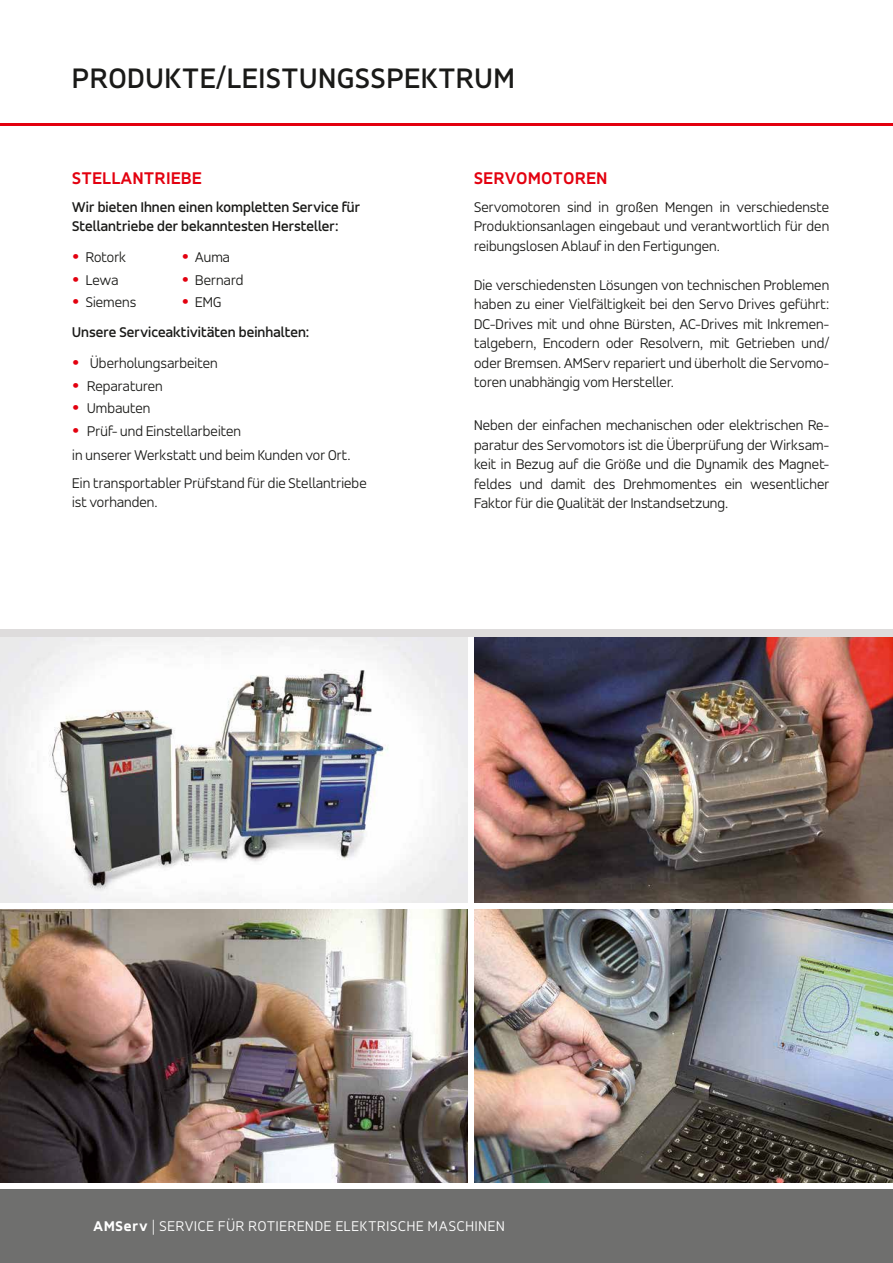
<style>
.page{position:relative;width:893px;height:1263px;background:#fff}
.page>*{position:absolute;margin:0;border:0;box-sizing:border-box;transform-origin:0 0}
.t1{font:500 30px "Accord";letter-spacing:.04em;color:#1a1a18}
.t2{font:700 18px "Accord";letter-spacing:.04em;color:#e3000f}
.t3{font:300 15px/19.5px "Accord";letter-spacing:.01em;color:#1a1a18;text-align:justify}
.t4{font:500 15px/19.5px "Accord";letter-spacing:.01em;color:#1a1a18}
.t5{font:300 15px "Accord";letter-spacing:.06em;color:#fff}
.s1{font-size:27px;color:#e3000f}
.s2{font-weight:300;font-size:27px;color:#e3000f}
.s3{font-weight:300}
.s4{font-weight:800}
</style>
<div class="page">
<hr style="left:0;top:123px;width:893px;height:3px;background:#e3000f">
<div style="left:0;top:1189px;width:893px;height:74px;background:#6f6f6e"></div>
<img style="left:474px;top:637px;width:419px;height:265px">
<img style="left:0;top:909px;width:467px;height:273px">
<img style="left:474px;top:909px;width:419px;height:273px">
<img style="left:0;top:637px;width:467px;height:265px">
<div style="left:0;top:629px;width:893px;height:8px;background:#dedcdc"></div>
<h1 class="t1" style="left:72px;top:61px;width:444px">PRODUKTE/LEISTUNGSSPEKTRUM</h1>
<p class="t2" style="left:72px;top:167px;width:131px">STELLANTRIEBE</p>
<p class="t4" style="left:72px;top:197px;width:289px">Wir bieten Ihnen einen kompletten Service für<br>Stellantriebe der bekanntesten Hersteller:</p>
<p class="t3" style="left:72px;top:247px;width:55px"><span class="s1">•</span> Rotork</p>
<p class="t3" style="left:182px;top:247px;width:50px"><span class="s1">•</span> Auma</p>
<p class="t3" style="left:72px;top:270px;width:48px"><span class="s1">•</span> Lewa</p>
<p class="t3" style="left:182px;top:270px;width:63px"><span class="s1">•</span> Bernard</p>
<p class="t3" style="left:72px;top:292px;width:66px"><span class="s1">•</span> Siemens</p>
<p class="t4" style="left:72px;top:287px;width:238px;line-height:30.2px;text-indent:110px"><span class="s2">•</span> <span class="s3">EMG<br></span>Unsere Serviceaktivitäten beinhalten:</p>
<p class="t3" style="left:72px;top:354px;width:147px"><span class="s1">•</span> Überholungsarbeiten</p>
<p class="t3" style="left:72px;top:376px;width:92px"><span class="s1">•</span> Reparaturen</p>
<p class="t3" style="left:72px;top:399px;width:80px"><span class="s1">•</span> Umbauten</p>
<p class="t3" style="left:72px;top:419px;width:280px;line-height:23.7px"><span class="s1">•</span> Prüf- und Einstellarbeiten<br>in unserer Werkstatt und beim Kunden vor Ort.</p>
<p class="t3" style="left:72px;top:473px;width:296px">Ein transportabler Prüfstand für die Stellantriebe ist vorhanden.</p>
<p class="t2" style="left:474px;top:167px;width:135px">SERVOMOTOREN</p>
<p class="t3" style="left:474px;top:197px;width:357px">Servomotoren sind in großen Mengen in verschiedenste Produktionsanlagen eingebaut und verantwortlich für den reibungslosen Ablauf in den Fertigungen.</p>
<p class="t3" style="left:474px;top:275px;width:357px">Die verschiedensten Lösungen von technischen Problemen haben zu einer Vielfältigkeit bei den Servo Drives geführt:<br>DC-Drives mit und ohne Bürsten, AC-Drives mit Inkremen&shy;talgebern, Encodern oder Resolvern, mit Getrieben und/ oder Bremsen. AMServ repariert und überholt die Servomo&shy;toren unabhängig vom Hersteller.</p>
<p class="t3" style="left:474px;top:416px;width:357px">Neben der einfachen mechanischen oder elektrischen Re&shy;paratur des Servomotors ist die Überprüfung der Wirksam&shy;keit in Bezug auf die Größe und die Dynamik des Magnet&shy;feldes und damit des Drehmomentes ein wesentlicher Faktor für die Qualität der Instandsetzung.</p>
<p class="t5" style="left:94px;top:1217px;width:413px"><span class="s4">AMServ</span> | SERVICE FÜR ROTIERENDE ELEKTRISCHE MASCHINEN</p>
</div>
